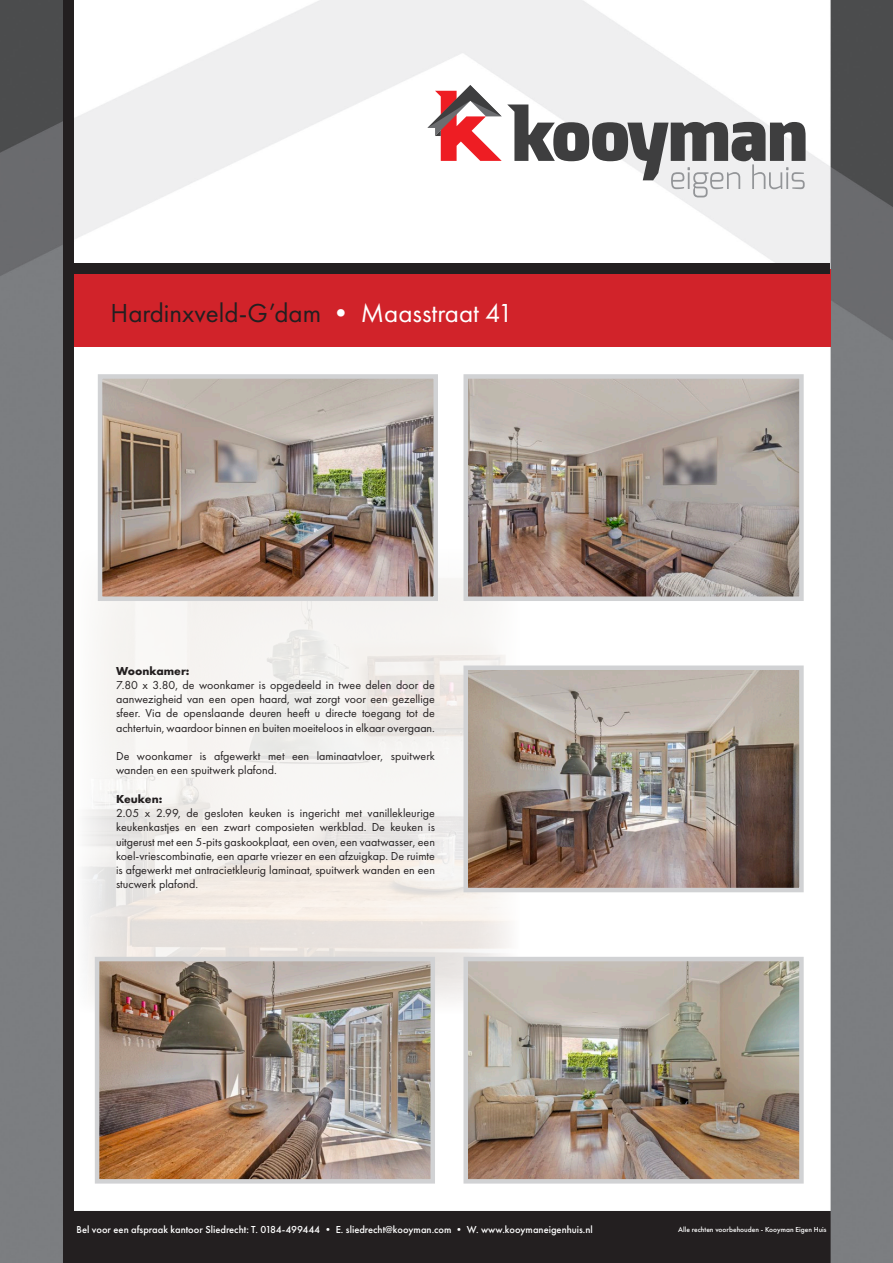
<style>
.page{position:relative;width:893px;height:1263px;background:#fff}
.page>*{position:absolute;margin:0;border:0;box-sizing:border-box;transform-origin:0 0}
.t1{font:27px "Futura PT";color:#231f20}
.t2{font:12px/14.2px "Futura PT";color:#231f20;text-align:justify}
.t3{font:700 12px "Futura PT";color:#231f20}
.t4{font:500 10.5px "Futura PT";color:#fff}
.t5{font:10.5px "Futura PT";color:#fff}
.t6{font:500 7.5px "Futura PT";color:#fff}
.s1{color:#fff}
</style>
<div class="page">
<img style="left:0;top:0;width:893px;height:1263px">
<div style="left:70px;top:269px;width:761px;height:78px;background:#d1232a"></div>
<div style="left:70px;top:264px;width:760px;height:10px;background:#231f20"></div>
<div style="left:63px;top:0;width:10px;height:1263px;background:#231f20"></div>
<img style="left:75px;top:549px;width:445px;height:465px">
<img style="left:468px;top:962px;width:331px;height:216px">
<div style="left:463px;top:957px;width:341px;height:226px;border:4px solid #d1d2d4"></div>
<img style="left:103px;top:379px;width:330px;height:217px">
<div style="left:98px;top:374px;width:340px;height:227px;border:4px solid #d1d2d4"></div>
<svg style="left:427px;top:85px;width:378px;height:112px"></svg>
<img style="left:468px;top:670px;width:331px;height:217px">
<div style="left:463px;top:665px;width:341px;height:227px;border:4px solid #d1d2d4"></div>
<img style="left:468px;top:379px;width:331px;height:217px">
<div style="left:463px;top:374px;width:341px;height:227px;border:4px solid #d1d2d4"></div>
<img style="left:100px;top:962px;width:330px;height:216px">
<div style="left:95px;top:957px;width:340px;height:226px;border:4px solid #d1d2d4"></div>
<h1 class="t1" style="left:111px;top:297px;width:404px">Hardinxveld-G’dam <span class="s1">• Maasstraat 41</span></h1>
<p class="t3" style="left:116px;top:663px;width:75px">Woonkamer:</p>
<p class="t2" style="left:116px;top:678px;width:320px">7.80 x 3.80, de woonkamer is opgedeeld in twee delen door de aanwezigheid van een open haard, wat zorgt voor een gezellige sfeer. Via de openslaande deuren heeft u directe toegang tot de achtertuin, waardoor binnen en buiten moeiteloos in elkaar overgaan.</p>
<p class="t2" style="left:116px;top:749px;width:320px">De woonkamer is afgewerkt met een laminaatvloer, spuitwerk wanden en een spuitwerk plafond.</p>
<p class="t3" style="left:116px;top:791px;width:48px">Keuken:</p>
<p class="t2" style="left:116px;top:806px;width:320px">2.05 x 2.99, de gesloten keuken is ingericht met vanillekleurige keukenkastjes en een zwart composieten werkblad. De keuken is uitgerust met een 5-pits gaskookplaat, een oven, een vaatwasser, een koel-vriescombinatie, een aparte vriezer en een afzuigkap. De ruimte is afgewerkt met antracietkleurig laminaat, spuitwerk wanden en een stucwerk plafond.</p>
<p class="t4" style="left:77px;top:1223px;width:518px">Bel voor een afspraak kantoor Sliedrecht: T. 0184-499444 • E. sliedrecht@kooyman.com • W. www.kooymaneigenhuis.nl</p>
<p class="t6" style="left:678px;top:1225px;width:150px">Alle rechten voorbehouden - Kooyman Eigen Huis</p>
<p class="t5" style="left:138px;top:1223px;width:167px">spraak kantoor Sliedrecht: T. 0184-49 4</p>
<p class="t5" style="left:318px;top:1223px;width:165px">• E. sliedrecht@ko yman.com • W. w</p>
<p class="t5" style="left:495px;top:1223px;width:90px">.kooymaneigenhuis.nl</p>
</div>
